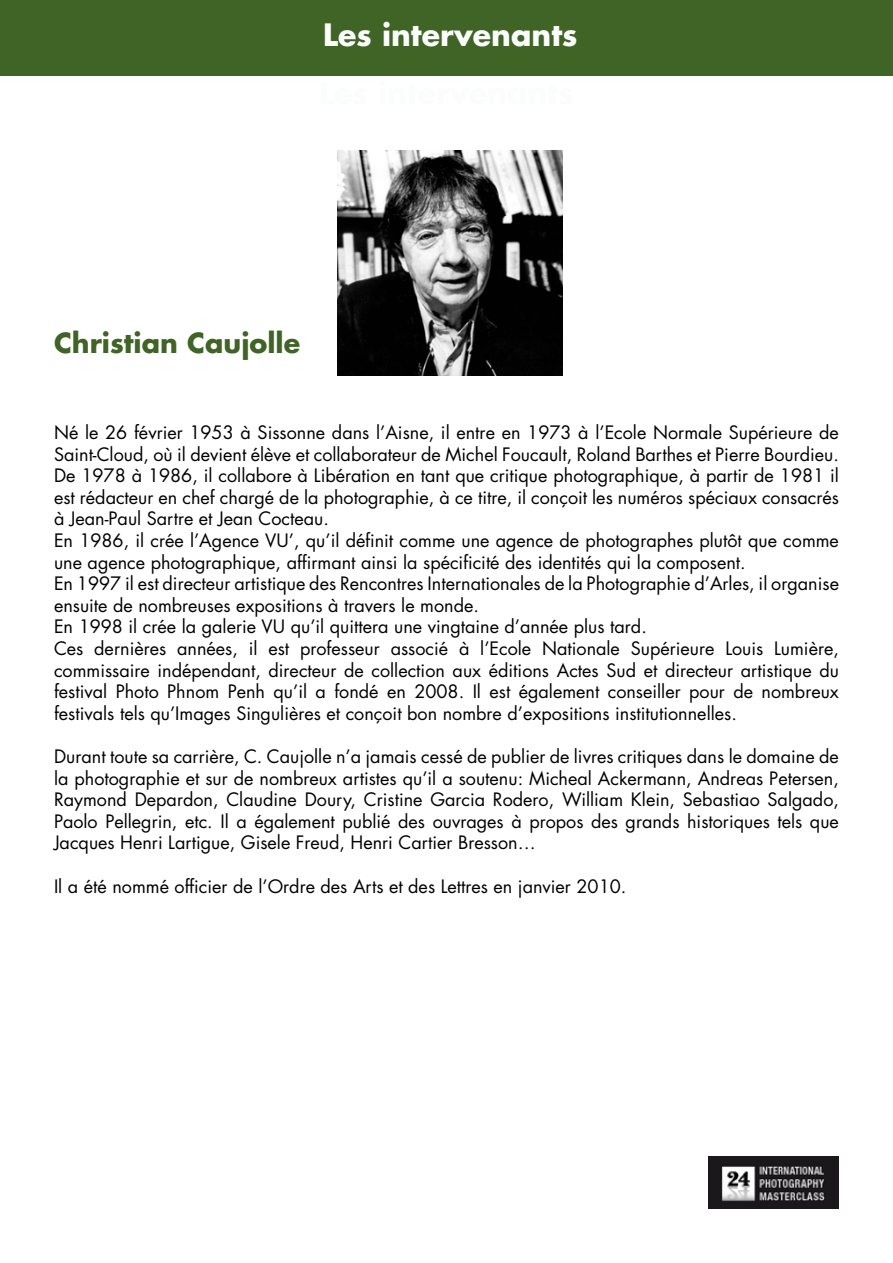
<style>
.page{position:relative;width:893px;height:1263px;background:#fff}
.page>*{position:absolute;margin:0;border:0;box-sizing:border-box;transform-origin:0 0}
.t1{font:700 30px "Futura";color:#fbfcfc}
.t2{font:700 27px "Futura";color:#406326}
.t3{font:18px/21.6px "Futura";color:#000}
</style>
<div class="page">
<div style="left:0;top:0;width:893px;height:75px;background:#406326"></div>
<img style="left:337px;top:150px;width:226px;height:226px">
<img style="left:708px;top:1156px;width:131px;height:53px">
<h1 class="t1" style="left:323px;top:14px;width:256px">Les intervenants</h1>
<h2 class="t2" style="left:54px;top:324px;width:248px">Christian Caujolle</h2>
<p class="t3" style="left:54px;top:421px;width:786px">Né le 26 février 1953 à Sissonne dans l’Aisne, il entre en 1973 à l’Ecole Normale Supérieure de Saint-Cloud, où il devient élève et collaborateur de Michel Foucault, Roland Barthes et Pierre Bourdieu.<br>De 1978 à 1986, il collabore à Libération en tant que critique photographique, à partir de 1981 il est rédacteur en chef chargé de la photographie, à ce titre, il conçoit les numéros spéciaux consacrés à Jean-Paul Sartre et Jean Cocteau.<br>En 1986, il crée l’Agence VU’, qu’il définit comme une agence de photographes plutôt que comme une agence photographique, affirmant ainsi la spécificité des identités qui la composent.<br>En 1997 il est directeur artistique des Rencontres Internationales de la Photographie d’Arles, il organise ensuite de nombreuses expositions à travers le monde.<br>En 1998 il crée la galerie VU qu’il quittera une vingtaine d’année plus tard.<br>Ces dernières années, il est professeur associé à l’Ecole Nationale Supérieure Louis Lumière, commissaire indépendant, directeur de collection aux éditions Actes Sud et directeur artistique du festival Photo Phnom Penh qu’il a fondé en 2008. Il est également conseiller pour de nombreux festivals tels qu’Images Singulières et conçoit bon nombre d’expositions institutionnelles.</p>
<p class="t3" style="left:54px;top:745px;width:786px;text-align:justify">Durant toute sa carrière, C. Caujolle n’a jamais cessé de publier de livres critiques dans le domaine de la photographie et sur de nombreux artistes qu’il a soutenu: Micheal Ackermann, Andreas Petersen, Raymond Depardon, Claudine Doury, Cristine Garcia Rodero, William Klein, Sebastiao Salgado, Paolo Pellegrin, etc. Il a également publié des ouvrages à propos des grands historiques tels que Jacques Henri Lartigue, Gisele Freud, Henri Cartier Bresson…</p>
<p class="t3" style="left:54px;top:875px;width:574px">Il a été nommé officier de l’Ordre des Arts et des Lettres en janvier 2010.</p>
</div>
